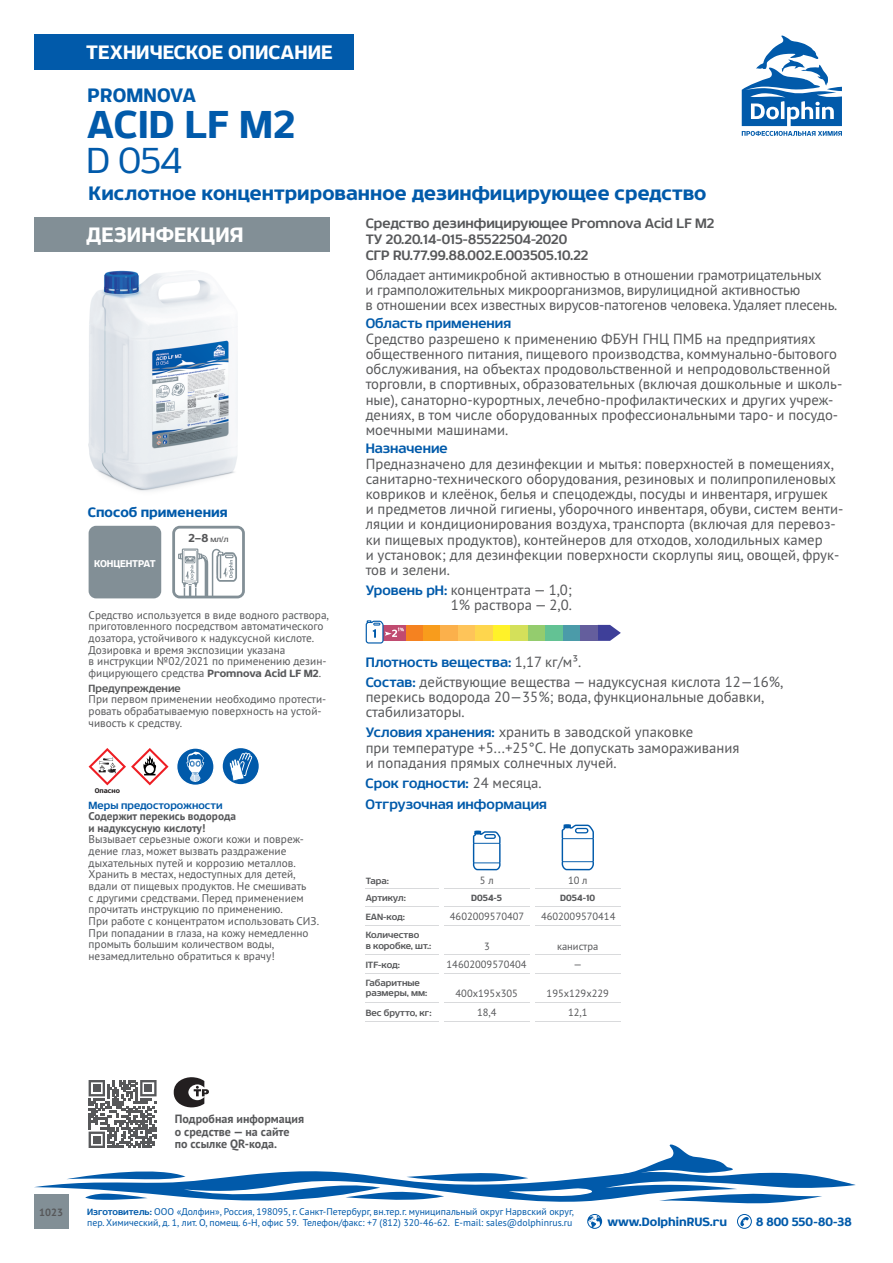
<style>
.page{position:relative;width:893px;height:1263px;background:#fff}
.page>*{position:absolute;margin:0;border:0;box-sizing:border-box;transform-origin:0 0}
.t1{font:900 42px "Sceptica";letter-spacing:.01em;color:#015aaa}
.t2{font:39px "Sceptica";color:#015aaa}
.t3{font:900 22.5px "Sceptica";letter-spacing:.01em;color:#fff}
.t4{font:900 21px "Sceptica";color:#015aaa}
.t5{font:900 21px "Sceptica";color:#fff}
.t6{font:14.7px/15.1px "PT Sans";color:#57585a}
.t7{font:700 14.7px/15.8px "Sceptica";color:#57585a}
.t8{font:700 14.7px "Sceptica";color:#015aaa}
.t9{font:900 14.7px "Sceptica";color:#015aaa}
.t10{font:900 13.05px "Sceptica";color:#015aaa}
.t11{font:700 12px/12.5px "PT Sans";color:#57585a}
.t12{font:11.25px/11.7px "PT Sans";color:#57585a}
.t13{font:700 11.25px/11.7px "PT Sans";color:#57585a}
.t14{font:700 11.25px "Sceptica";color:#015aaa}
.t15{font:700 11.25px "Sceptica";color:#57585a}
.t16{font:900 10.65px "Sceptica";letter-spacing:-.015em;color:#fff}
.t17{font:10.5px/18.6px "PT Sans";color:#57585a;text-align:center}
.t18{font:700 10.5px "PT Sans";color:#57585a}
.t19{font:9.75px/10.1px "PT Sans";color:#015aaa}
.t20{font:700 9.75px/10.4px "Sceptica";color:#57585a}
.t21{font:900 9.75px "Sceptica";color:#57585a}
.t22{font:500 8.55px "Sceptica";color:#57585a}
.t23{font:900 7.35px "Sceptica";color:#231f20}
.s1{font-weight:900;font-size:12.3px}
.s2{font-family:"Sceptica";font-weight:900}
.s3{font-family:"Sceptica";font-weight:700;color:#015aaa}
.s4{font-family:"PT Sans";font-weight:400;color:#57585a}
.s5{font-family:"Sceptica";font-weight:700}
</style>
<div class="page">
<img style="left:89px;top:270px;width:148px;height:221px">
<hr style="left:366px;top:888px;width:255px;height:1px;background:#d9dadc">
<hr style="left:366px;top:906px;width:255px;height:1px;background:#d9dadc">
<hr style="left:366px;top:1002px;width:255px;height:1px;background:#d9dadc">
<hr style="left:366px;top:925px;width:255px;height:1px;background:#d9dadc">
<hr style="left:366px;top:954px;width:255px;height:1px;background:#d9dadc">
<hr style="left:366px;top:973px;width:255px;height:1px;background:#d9dadc">
<hr style="left:366px;top:1020px;width:255px;height:1px;background:#d9dadc">
<hr style="left:439px;top:809px;width:4px;height:212px;background:#fff">
<hr style="left:530px;top:824px;width:4px;height:197px;background:#fff">
<svg style="left:473px;top:830px;width:28px;height:40px"></svg>
<svg style="left:562px;top:824px;width:32px;height:46px"></svg>
<div style="left:493px;top:625px;width:17px;height:16px;background:#fff229"></div>
<div style="left:406px;top:625px;width:17px;height:16px;background:#f58220"></div>
<div style="left:423px;top:625px;width:18px;height:16px;background:#f89c1c"></div>
<div style="left:441px;top:625px;width:17px;height:16px;background:#fbb04b"></div>
<div style="left:458px;top:625px;width:18px;height:16px;background:#fec459"></div>
<div style="left:510px;top:625px;width:18px;height:16px;background:#d4e05a"></div>
<div style="left:528px;top:625px;width:17px;height:16px;background:#94cc6e"></div>
<div style="left:545px;top:625px;width:18px;height:16px;background:#63c294"></div>
<svg style="left:598px;top:625px;width:23px;height:16px"></svg>
<div style="left:476px;top:625px;width:17px;height:16px;background:#fed64d"></div>
<div style="left:370px;top:625px;width:36px;height:16px;background:#c04b70"></div>
<div style="left:563px;top:625px;width:17px;height:16px;background:#4b9ba9"></div>
<div style="left:580px;top:625px;width:18px;height:16px;background:#645e9d"></div>
<svg style="left:366px;top:620px;width:38px;height:23px"></svg>
<div style="left:89px;top:526px;width:72px;height:72px;background:#828f96;border-radius:7px"></div>
<svg style="left:172px;top:526px;width:73px;height:72px"></svg>
<div style="left:34px;top:217px;width:296px;height:34px;background:#828f96"></div>
<svg style="left:222px;top:748px;width:37px;height:37px"></svg>
<svg style="left:177px;top:748px;width:37px;height:37px"></svg>
<svg style="left:88px;top:748px;width:81px;height:38px"></svg>
<div style="left:34px;top:1195px;width:34px;height:34px;background:#828f96"></div>
<div style="left:34px;top:34px;width:320px;height:36px;background:#015aaa"></div>
<svg style="left:587px;top:1214px;width:15px;height:15px"></svg>
<svg style="left:737px;top:1214px;width:15px;height:15px"></svg>
<svg style="left:742px;top:35px;width:100px;height:101px"></svg>
<svg style="left:34px;top:1077px;width:822px;height:127px"></svg>
<h3 class="t5" style="left:86px;top:44px;width:248px">ТЕХНИЧЕСКОЕ ОПИСАНИЕ</h3>
<h3 class="t4" style="left:88px;top:86px;width:110px">PROMNOVA</h3>
<h1 class="t1" style="left:87px;top:107px;width:210px">ACID LF M2</h1>
<h2 class="t2" style="left:87px;top:144px;width:97px">D 054</h2>
<h3 class="t4" style="left:89px;top:185px;width:619px">Кислотное концентрированное дезинфицирующее средство</h3>
<h3 class="t3" style="left:86px;top:225px;width:159px">ДЕЗИНФЕКЦИЯ</h3>
<p class="t9" style="left:88px;top:506px;width:142px">Способ применения</p>
<p class="t16" style="left:94px;top:559px;width:63px">КОНЦЕНТРАТ</p>
<p class="t22" style="left:189px;top:535px;width:42px"><span class="s1">2—8</span> мл/л</p>
<p class="t12" style="left:89px;top:610px;width:242px">Средство используется в виде водного раствора, приготовленного посредством автоматического дозатора, устойчивого к надуксусной кислоте.<br>Дозировка и время экспозиции указана<br>в инструкции №02/2021 по применению дезин&shy;фицирующего средства <span class="s2">Promnova Acid LF M2</span>.</p>
<p class="t15" style="left:89px;top:683px;width:94px">Предупреждение</p>
<p class="t12" style="left:89px;top:694px;width:239px">При первом применении необходимо протести&shy;ровать обрабатываемую поверхность на устой&shy;чивость к средству.</p>
<p class="t23" style="left:95px;top:788px;width:27px">Опасно</p>
<p class="t7" style="left:366px;top:217px;width:350px">Средство дезинфицирующее Promnova Acid LF M2<br>ТУ 20.20.14-015-85522504-2020<br>СГР RU.77.99.88.002.Е.003505.10.22</p>
<p class="t6" style="left:366px;top:268px;width:473px">Обладает антимикробной активностью в отношении грамотрицательных<br>и грамположительных микроорганизмов, вирулицидной активностью<br>в отношении всех известных вирусов-патогенов человека.Удаляет плесень.</p>
<p class="t8" style="left:366px;top:317px;width:147px">Область применения</p>
<p class="t6" style="left:366px;top:332px;width:478px">Средство разрешено к применению ФБУН ГНЦ ПМБ на предприятиях общественного питания, пищевого производства, коммунально-бытового обслуживания, на объектах продовольственной и непродовольственной торговли, в спортивных, образовательных (включая дошкольные и школь&shy;ные), санаторно-курортных, лечебно-профилактических и других учреж&shy;дениях, в том числе оборудованных профессиональными таро- и посудо&shy;моечными машинами.</p>
<p class="t8" style="left:366px;top:442px;width:84px">Назначение</p>
<p class="t6" style="left:366px;top:457px;width:479px">Предназначено для дезинфекции и мытья: поверхностей в помещениях, санитарно-технического оборудования, резиновых и полипропиленовых ковриков и клеёнок, белья и спецодежды, посуды и инвентаря, игрушек<br>и предметов личной гигиены, уборочного инвентаря, обуви, систем венти&shy;ляции и кондиционирования воздуха, транспорта (включая для перевоз&shy;ки пищевых продуктов), контейнеров для отходов, холодильных камер<br>и установок; для дезинфекции поверхности скорлупы яиц, овощей, фрук&shy;тов и зелени.</p>
<p class="t6" style="left:366px;top:583px;width:208px;text-align:right"><span class="s3">Уровень pH:</span> концентрата — 1,0;<br>1% раствора — 2,0.</p>
<p class="t8" style="left:366px;top:656px;width:217px">Плотность вещества: <span class="s4">1,17 кг/м³.</span></p>
<p class="t6" style="left:366px;top:675px;width:419px"><span class="s3">Состав:</span> действующие вещества — надуксусная кислота 12—16%, перекись водорода 20—35%; вода, функциональные добавки, стабилизаторы.</p>
<p class="t6" style="left:366px;top:726px;width:375px"><span class="s3">Условия хранения:</span> хранить в заводской упаковке<br>при температуре +5...+25°С. Не допускать замораживания и попадания прямых солнечных лучей.</p>
<p class="t8" style="left:366px;top:777px;width:177px">Срок годности: <span class="s4">24 месяца.</span></p>
<p class="t14" style="left:89px;top:800px;width:135px">Меры предосторожности</p>
<p class="t8" style="left:366px;top:798px;width:183px">Отгрузочная информация</p>
<p class="t13" style="left:89px;top:811px;width:149px">Содержит перекись водорода и надуксусную кислоту!</p>
<p class="t12" style="left:89px;top:834px;width:232px">Вызывает серьезные ожоги кожи и повреж&shy;дение глаз, может вызвать раздражение дыхательных путей и коррозию металлов.<br>Хранить в местах, недоступных для детей, вдали от пищевых продуктов. Не смешивать<br>с другими средствами. Перед применением прочитать инструкцию по применению.<br>При работе с концентратом использовать СИЗ.<br>При попадании в глаза, на кожу немедленно промыть большим количеством воды, незамедлительно обратиться к врачу!</p>
<p class="t17" style="left:568px;top:871px;width:21px">10 л</p>
<p class="t21" style="left:560px;top:894px;width:36px">D054-10</p>
<p class="t17" style="left:541px;top:908px;width:76px">4602009570414</p>
<p class="t17" style="left:480px;top:871px;width:15px">5 л</p>
<p class="t20" style="left:366px;top:872px;width:42px;line-height:17.7px">Тара:<br>Артикул:</p>
<p class="t20" style="left:366px;top:931px;width:67px">Количество<br>в коробке, шт.:</p>
<p class="t20" style="left:366px;top:978px;width:63px">Габаритные размеры, мм:</p>
<p class="t20" style="left:366px;top:1008px;width:67px">Вес брутто, кг:</p>
<p class="t21" style="left:471px;top:894px;width:32px">D054-5</p>
<p class="t17" style="left:450px;top:908px;width:76px">4602009570407</p>
<p class="t20" style="left:366px;top:912px;width:41px">EAN-код:</p>
<p class="t17" style="left:484px;top:937px;width:7px">3</p>
<p class="t17" style="left:557px;top:937px;width:43px">канистра</p>
<p class="t17" style="left:547px;top:985px;width:64px">195х129х229<br>12,1</p>
<p class="t17" style="left:447px;top:956px;width:82px">14602009570404</p>
<p class="t20" style="left:366px;top:960px;width:36px">ITF-код:</p>
<p class="t17" style="left:573px;top:956px;width:10px">—</p>
<p class="t17" style="left:456px;top:985px;width:64px">400х195х305<br>18,4</p>
<p class="t18" style="left:39px;top:1207px;width:25px">1023</p>
<p class="t11" style="left:175px;top:1114px;width:131px">Подробная информация о средстве — на сайте по ссылке QR-кода.</p>
<p class="t19" style="left:87px;top:1208px;width:488px"><span class="s5">Изготовитель:</span> ООО «Долфин», Россия, 198095, г. Санкт-Петербург, вн.тер.г. муниципальный округ Нарвский округ, пер. Химический, д. 1, лит. О, помещ. 6-Н, офис 59. Телефон/факс: +7 (812) 320-46-62. E-mail: sales@dolphinrus.ru</p>
<p class="t10" style="left:607px;top:1216px;width:121px">www.DolphinRUS.ru</p>
<p class="t10" style="left:756px;top:1216px;width:97px">8 800 550-80-38</p>
</div>
